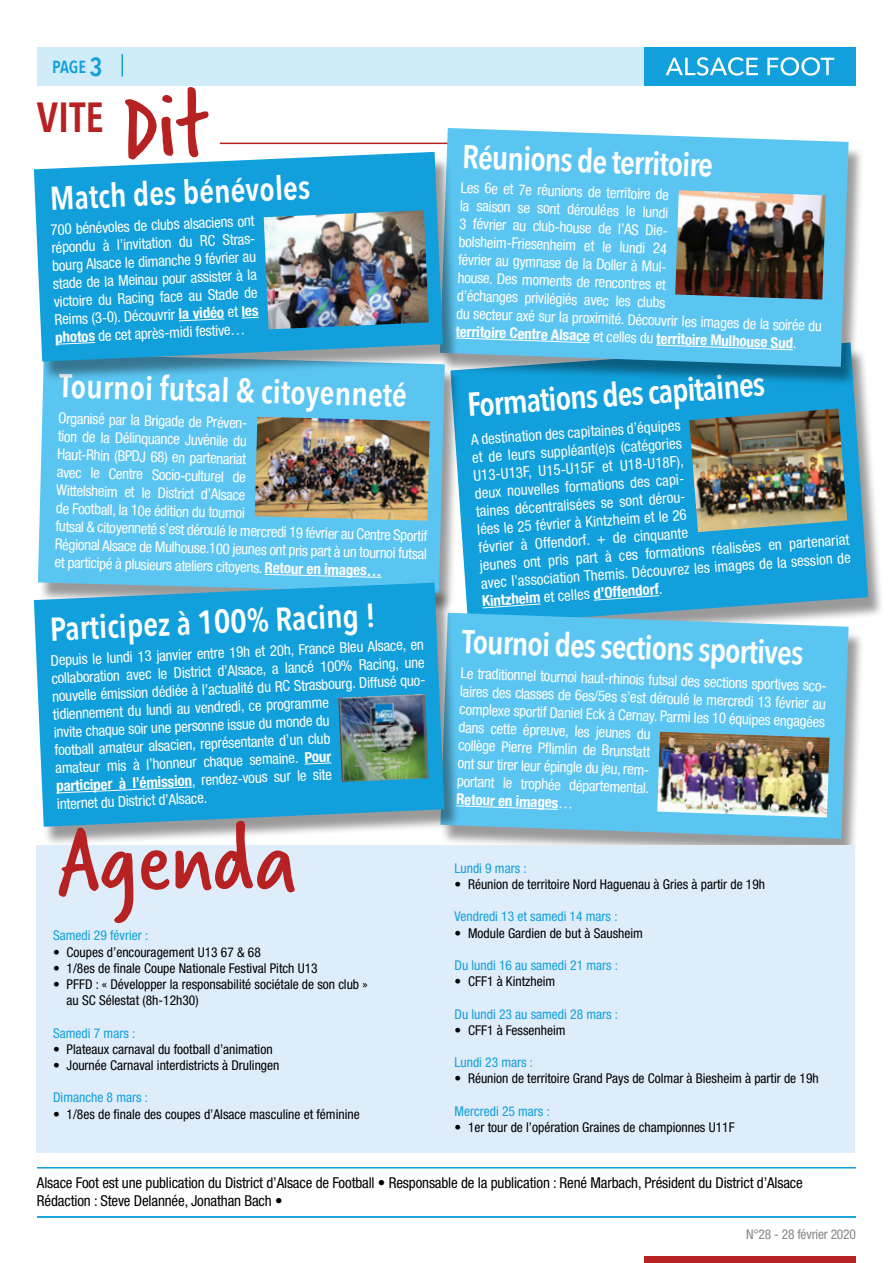
<style>
.page{position:relative;width:893px;height:1263px;background:#fff}
.page>*{position:absolute;margin:0;border:0;box-sizing:border-box;transform-origin:0 0}
.t1{font:100.8px "Verveine";color:#b62122}
.t2{font:600 42px "Avenir Next Condensed";color:#b62122}
.t3{font:600 33px "Avenir Next Condensed";color:#fff}
.t4{font:600 17.55px "Avenir Next Condensed";color:#11a0dc}
.t5{font:condensed 15px/18px "Helvetica Neue";color:#fff}
.t6{font:condensed 15px/18px "Helvetica Neue";letter-spacing:-.01em;color:#000}
.t7{font:condensed 13.5px/16.2px "Helvetica Neue";color:#000}
.t8{font:condensed 13.5px "Helvetica Neue";color:#11a0dc}
.t9{font:condensed 13.5px "Helvetica Neue";letter-spacing:-.015em;color:#878787}
.s1{font-size:26.25px}
.s2{font-weight:700}
</style>
<div class="page">
<hr style="left:37px;top:1216px;width:819px;height:2px;background:#11a0dc">
<div style="left:37px;top:47px;width:802px;height:39px;background:#d0ecf8"></div>
<hr style="left:121px;top:54px;width:2px;height:23px;background:#11a0dc">
<div style="left:644px;top:47px;width:212px;height:39px;background:#11a0dc"></div>
<div style="left:644px;top:1256px;width:212px;height:7px;background:#b62122"></div>
<hr style="left:37px;top:1167px;width:819px;height:1px;background:#11a0dc">
<svg style="left:666px;top:57px;width:92px;height:19px"></svg>
<svg style="left:767px;top:57px;width:67px;height:19px"></svg>
<hr style="left:220px;top:143px;width:626px;height:1px;background:#b62122">
<div style="left:451px;top:347px;width:433px;height:298px;background:#000;opacity:.4"></div>
<div style="left:461px;top:347px;width:407px;height:278px;background:#11a0dc"></div>
<svg style="left:482px;top:603px;width:59px;height:6px"></svg>
<svg style="left:593px;top:595px;width:67px;height:6px"></svg>
<div style="left:440px;top:133px;width:425px;height:254px;background:#000;opacity:.4"></div>
<svg style="left:440px;top:128px;width:409px;height:239px;background:#61c4ee"></svg>
<div style="left:441px;top:617px;width:424px;height:242px;background:#000;opacity:.4"></div>
<svg style="left:460px;top:613px;width:389px;height:226px;background:#61c3ec"></svg>
<svg style="left:459px;top:337px;width:131px;height:6px"></svg>
<svg style="left:655px;top:344px;width:139px;height:7px"></svg>
<svg style="left:460px;top:805px;width:99px;height:5px"></svg>
<img style="left:675px;top:190px;width:151px;height:110px">
<img style="left:657px;top:732px;width:173px;height:85px">
<div style="left:38px;top:358px;width:423px;height:255px;background:#000;opacity:.4"></div>
<div style="left:38px;top:382px;width:407px;height:205px;background:#5bc5f2"></div>
<svg style="left:264px;top:574px;width:118px;height:4px"></svg>
<img style="left:255px;top:417px;width:175px;height:104px">
<div style="left:34px;top:157px;width:425px;height:225px;background:#000;opacity:.4"></div>
<svg style="left:34px;top:152px;width:409px;height:210px;background:#29a6da"></svg>
<div style="left:34px;top:587px;width:426px;height:260px;background:#000;opacity:.4"></div>
<svg style="left:34px;top:583px;width:410px;height:244px;background:#1fa1d8"></svg>
<svg style="left:178px;top:318px;width:47px;height:4px"></svg>
<svg style="left:241px;top:317px;width:18px;height:2px"></svg>
<svg style="left:55px;top:342px;width:41px;height:3px"></svg>
<svg style="left:304px;top:762px;width:28px;height:3px"></svg>
<svg style="left:56px;top:786px;width:137px;height:8px"></svg>
<img style="left:264px;top:210px;width:165px;height:119px">
<img style="left:689px;top:408px;width:158px;height:124px">
<img style="left:338px;top:694px;width:91px;height:88px">
<div style="left:36px;top:845px;width:819px;height:307px;background:#dfecfa"></div>
<p class="t4" style="left:52px;top:52px;width:52px">PAGE <span class="s1">3</span></p>
<h2 class="t2" style="left:37px;top:81px;width:68px">VITE</h2>
<h1 class="t1" style="left:121px;top:57px;width:89px">Dit</h1>
<h3 class="t3" style="left:49px;top:169px;width:262px;rotate:-2deg">Match des bénévoles</h3>
<p class="t5" style="left:49px;top:221px;width:209px;rotate:-3deg">700 bénévoles de clubs alsaciens ont répondu à l’invitation du RC Stras&shy;bourg Alsace le dimanche 9 février au stade de la Meinau pour assister à la victoire du Racing face au Stade de Reims (3-0). Découvrir <span class="s2">la vidéo</span> et <span class="s2">les photos</span> de cet après-midi festive…</p>
<h3 class="t3" style="left:61px;top:356px;width:349px;rotate:2deg">Tournoi futsal &amp; citoyenneté</h3>
<p class="t5" style="left:59px;top:408px;width:375px;rotate:2deg">Organisé par la Brigade de Préven-<br>tion de la Délinquance Juvénile du<br>Haut-Rhin (BPDJ 68) en partenariat<br>avec le Centre Socio-culturel de<br>Wittelsheim et le District d’Alsace<br>de Football, la 10e édition du tournoi<br>futsal &amp; citoyenneté s’est déroulé le mercredi 19 février au Centre Sportif Régional Alsace de Mulhouse.100 jeunes ont pris part à un tournoi futsal et participé à plusieurs ateliers citoyens. <span class="s2">Retour en images…</span></p>
<h3 class="t3" style="left:49px;top:599px;width:327px;rotate:-2deg">Participez à 100% Racing !</h3>
<p class="t5" style="left:49px;top:653px;width:378px;rotate:-3deg">Depuis le lundi 13 janvier entre 19h et 20h, France Bleu Alsace, en collaboration avec le District d’Alsace, a lancé 100% Racing, une nouvelle émission dédiée à l’actualité du RC Strasbourg. Diffusé quo&shy;tidiennement du lundi au vendredi, ce programme<br>invite chaque soir une personne issue du monde du<br>football amateur alsacien, représentante d’un club<br>amateur mis à l’honneur chaque semaine. <span class="s2">Pour<br>participer à l’émission</span>, rendez-vous sur le site<br>internet du District d’Alsace.</p>
<h1 class="t1" style="left:58px;top:790px;width:240px">Agenda</h1>
<p class="t8" style="left:53px;top:928px;width:97px">Samedi 29 février :</p>
<p class="t7" style="left:53px;top:944px;width:209px">• Coupes d’encouragement U13 67 &amp; 68</p>
<p class="t7" style="left:53px;top:960px;width:266px">• 1/8es de finale Coupe Nationale Festival Pitch U13</p>
<p class="t7" style="left:67px;top:976px;width:303px;text-indent:-14px">• PFFD : « Développer la responsabilité sociétale de son club » au SC Sélestat (8h-12h30)</p>
<p class="t8" style="left:53px;top:1025px;width:84px">Samedi 7 mars :</p>
<p class="t7" style="left:53px;top:1041px;width:221px">• Plateaux carnaval du football d’animation</p>
<p class="t7" style="left:53px;top:1057px;width:228px">• Journée Carnaval interdistricts à Drulingen</p>
<p class="t8" style="left:53px;top:1090px;width:96px">Dimanche 8 mars :</p>
<p class="t7" style="left:53px;top:1106px;width:308px">• 1/8es de finale des coupes d’Alsace masculine et féminine</p>
<h3 class="t3" style="left:463px;top:128px;width:252px;rotate:2deg">Réunions de territoire</h3>
<p class="t5" style="left:461px;top:178px;width:367px;rotate:2deg">Les 6e et 7e réunions de territoire de<br>la saison se sont déroulées le lundi<br>3 février au club-house de l’AS Die-<br>bolsheim-Friesenheim et le lundi 24<br>février au gymnase de la Doller à Mul-<br>house. Des moments de rencontres et<br>d’échanges privilégiés avec les clubs<br>du secteur axé sur la proximité. Découvrir les images de la soirée du <span class="s2">territoire Centre Alsace</span> et celles du <span class="s2">territoire Mulhouse Sud</span>.</p>
<h3 class="t3" style="left:465px;top:376px;width:300px;rotate:-4deg">Formations des capitaines</h3>
<p class="t5" style="left:470px;top:430px;width:372px;rotate:-4deg">A destination des capitaines d’équipes<br>et de leurs suppléant(e)s (catégories<br>U13-U13F, U15-U15F et U18-U18F),<br>deux nouvelles formations des capi-<br>taines décentralisées se sont dérou-<br>lées le 25 février à Kintzheim et le 26<br>février à Offendorf. + de cinquante<br>jeunes ont pris part à ces formations réalisées en partenariat avec l’association Themis. Découvrez les images de la session de <span class="s2">Kintzheim</span> et celles <span class="s2">d’Offendorf</span>.</p>
<h3 class="t3" style="left:463px;top:613px;width:343px;rotate:2deg">Tournoi des sections sportives</h3>
<p class="t5" style="left:461px;top:664px;width:370px;rotate:2deg">Le traditionnel tournoi haut-rhinois futsal des sections sportives sco&shy;laires des classes de 6es/5es s’est déroulé le mercredi 13 février au complexe sportif Daniel Eck à Cernay. Parmi les 10 équipes engagées dans cette épreuve, les jeunes du<br>collège Pierre Pfl imlin de Brunstatt<br>ont sur tirer leur épingle du jeu, rem-<br>portant le trophée départemental.<br><span class="s2">Retour en images</span>…</p>
<p class="t8" style="left:454px;top:860px;width:74px">Lundi 9 mars :</p>
<p class="t7" style="left:454px;top:876px;width:312px">• Réunion de territoire Nord Haguenau à Gries à partir de 19h</p>
<p class="t8" style="left:454px;top:909px;width:165px">Vendredi 13 et samedi 14 mars :</p>
<p class="t7" style="left:454px;top:924px;width:190px">• Module Gardien de but à Sausheim</p>
<p class="t8" style="left:454px;top:957px;width:165px">Du lundi 16 au samedi 21 mars :</p>
<p class="t7" style="left:454px;top:973px;width:102px">• CFF1 à Kintzheim</p>
<p class="t8" style="left:454px;top:1006px;width:165px">Du lundi 23 au samedi 28 mars :</p>
<p class="t7" style="left:454px;top:1022px;width:113px">• CFF1 à Fessenheim</p>
<p class="t8" style="left:454px;top:1054px;width:80px">Lundi 23 mars :</p>
<p class="t7" style="left:454px;top:1070px;width:366px">• Réunion de territoire Grand Pays de Colmar à Biesheim à partir de 19h</p>
<p class="t8" style="left:454px;top:1103px;width:97px">Mercredi 25 mars :</p>
<p class="t7" style="left:454px;top:1119px;width:282px">• 1er tour de l’opération Graines de championnes U11F</p>
<p class="t6" style="left:37px;top:1173px;width:767px">Alsace Foot est une publication du District d’Alsace de Football • Responsable de la publication : René Marbach, Président du District d’Alsace<br>Rédaction : Steve Delannée, Jonathan Bach •</p>
<p class="t9" style="left:746px;top:1226px;width:111px">N°28 - 28 février 2020</p>
</div>
